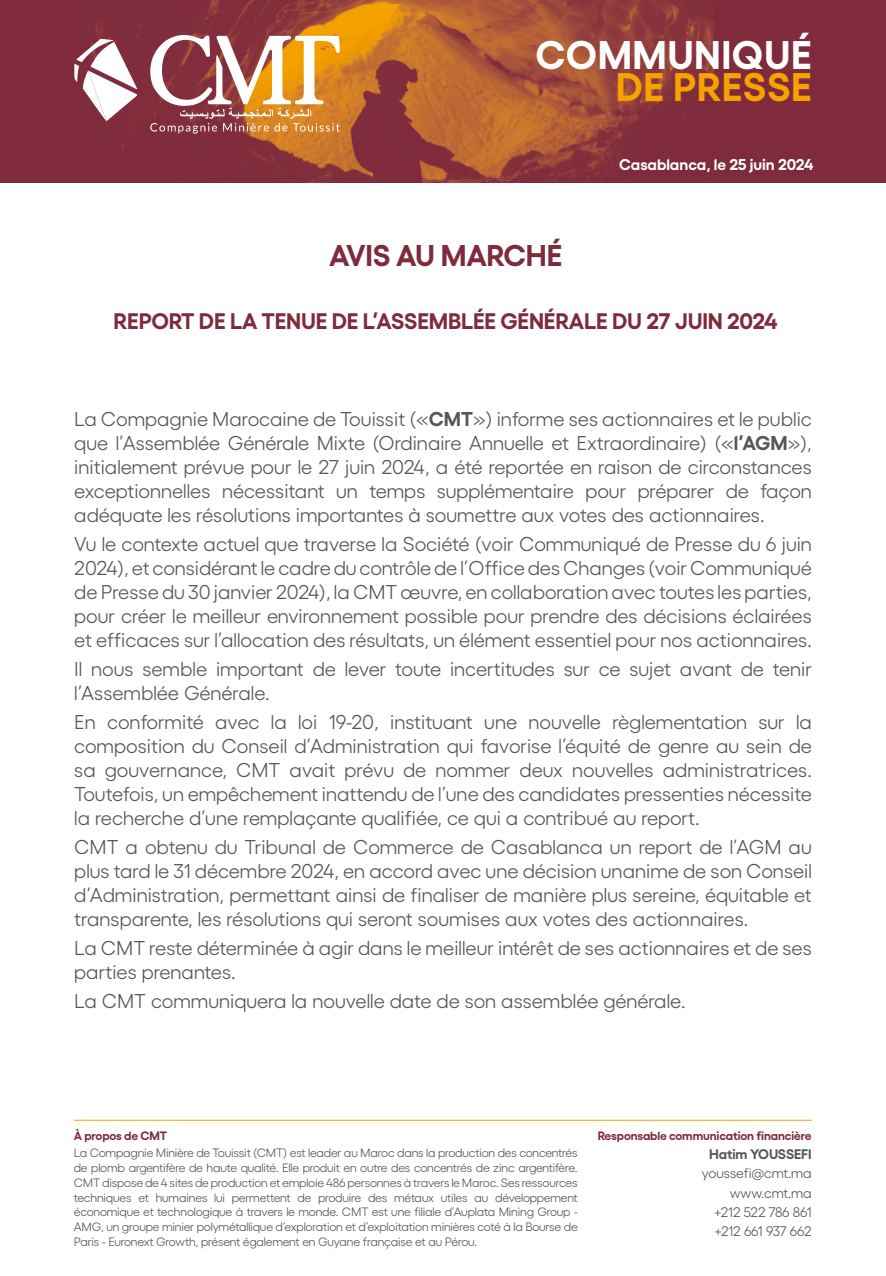
<style>
.page{position:relative;width:886px;height:1276px;background:#fff}
.page>*{position:absolute;margin:0;border:0;box-sizing:border-box;transform-origin:0 0}
.t1{font:700 39.88px "Pluto TV Sans V10";letter-spacing:.01em;color:#fff}
.t2{font:700 39.88px "Pluto TV Sans V10";letter-spacing:.01em;color:#f6a200}
.t3{font:700 30px "Pluto TV Sans V10";letter-spacing:-.01em;color:#7e2b3b}
.t4{font:700 22.5px "Pluto TV Sans V10";letter-spacing:-.01em;color:#7e2b3b}
.t5{font:20px/24px "Pluto TV Sans V10";color:#575756;text-align:justify}
.t6{font:700 15.62px "Pluto TV Sans V10";letter-spacing:-.005em;color:#fff}
.t7{font:13.88px/19.1px "Pluto TV Sans V10";letter-spacing:-.01em;color:#575756;text-align:right}
.t8{font:700 13.88px "Pluto TV Sans V10";letter-spacing:-.01em;color:#575756}
.t9{font:12.12px/14.8px "Pluto TV Sans V10";letter-spacing:-.015em;color:#575756;text-align:justify}
.t10{font:700 12.12px "Pluto TV Sans V10";letter-spacing:-.01em;color:#7e2b3b}
.s1{font-weight:700}
</style>
<div class="page">
<img style="left:0;top:0;width:886px;height:182px">
<hr style="left:74px;top:1120px;width:738px;height:1px;background:#f6a200">
<svg style="left:150px;top:35px;width:190px;height:99px"></svg>
<svg style="left:74px;top:39px;width:63px;height:82px"></svg>
<h1 class="t1" style="left:535px;top:23px;width:278px">COMMUNIQUÉ</h1>
<h1 class="t2" style="left:616px;top:55px;width:198px">DE PRESSE</h1>
<h2 class="t3" style="left:329px;top:231px;width:235px">AVIS AU MARCHÉ</h2>
<p class="t6" style="left:619px;top:152px;width:196px">Casablanca, le 25 juin 2024</p>
<p class="t4" style="left:114px;top:303px;width:666px">REPORT DE LA TENUE DE L’ASSEMBLÉE GÉNÉRALE DU 27 JUIN 2024</p>
<p class="t5" style="left:74px;top:405px;width:739px">La Compagnie Marocaine de Touissit («<span class="s1">CMT</span>») informe ses actionnaires et le public que l’Assemblée Générale Mixte (Ordinaire Annuelle et Extraordinaire) («<span class="s1">l’AGM</span>»), initialement prévue pour le 27 juin 2024, a été reportée en raison de circonstances exceptionnelles nécessitant un temps supplémentaire pour préparer de façon adéquate les résolutions importantes à soumettre aux votes des actionnaires.</p>
<p class="t5" style="left:74px;top:530px;width:739px">Vu le contexte actuel que traverse la Société (voir Communiqué de Presse du 6 juin 2024), et considérant le cadre du contrôle de l’Office des Changes (voir Communiqué de Presse du 30 janvier 2024), la CMT œuvre, en collaboration avec toutes les parties, pour créer le meilleur environnement possible pour prendre des décisions éclairées et efficaces sur l’allocation des résultats, un élément essentiel pour nos actionnaires.</p>
<p class="t5" style="left:74px;top:655px;width:739px">Il nous semble important de lever toute incertitudes sur ce sujet avant de tenir l’Assemblée Générale.</p>
<p class="t5" style="left:74px;top:707px;width:739px">En conformité avec la loi 19-20, instituant une nouvelle règlementation sur la composition du Conseil d’Administration qui favorise l’équité de genre au sein de sa gouvernance, CMT avait prévu de nommer deux nouvelles administratrices.<br>Toutefois, un empêchement inattendu de l’une des candidates pressenties nécessite la recherche d’une remplaçante qualifiée, ce qui a contribué au report.</p>
<p class="t5" style="left:74px;top:832px;width:739px">CMT a obtenu du Tribunal de Commerce de Casablanca un report de l’AGM au plus tard le 31 décembre 2024, en accord avec une décision unanime de son Conseil d’Administration, permettant ainsi de finaliser de manière plus sereine, équitable et transparente, les résolutions qui seront soumises aux votes des actionnaires.</p>
<p class="t5" style="left:74px;top:933px;width:739px">La CMT reste déterminée à agir dans le meilleur intérêt de ses actionnaires et de ses parties prenantes.</p>
<p class="t5" style="left:74px;top:986px;width:613px">La CMT communiquera la nouvelle date de son assemblée générale.</p>
<p class="t10" style="left:74px;top:1126px;width:95px">À propos de CMT</p>
<p class="t9" style="left:74px;top:1144px;width:505px">La Compagnie Minière de Touissit (CMT) est leader au Maroc dans la production des concentrés de plomb argentifère de haute qualité. Elle produit en outre des concentrés de zinc argentifère.<br>CMT dispose de 4 sites de production et emploie 486 personnes à travers le Maroc. Ses ressources techniques et humaines lui permettent de produire des métaux utiles au développement économique et technologique à travers le monde. CMT est une filiale d’Auplata Mining Group - AMG, un groupe minier polymétallique d’exploration et d’exploitation minières coté à la Bourse de Paris - Euronext Growth, présent également en Guyane française et au Pérou.</p>
<p class="t10" style="left:598px;top:1126px;width:215px">Responsable communication financière</p>
<p class="t8" style="left:709px;top:1143px;width:104px">Hatim YOUSSEFI</p>
<p class="t7" style="left:702px;top:1162px;width:111px">youssefi@cmt.ma www.cmt.ma +212 522 786 861 +212 661 937 662</p>
</div>
